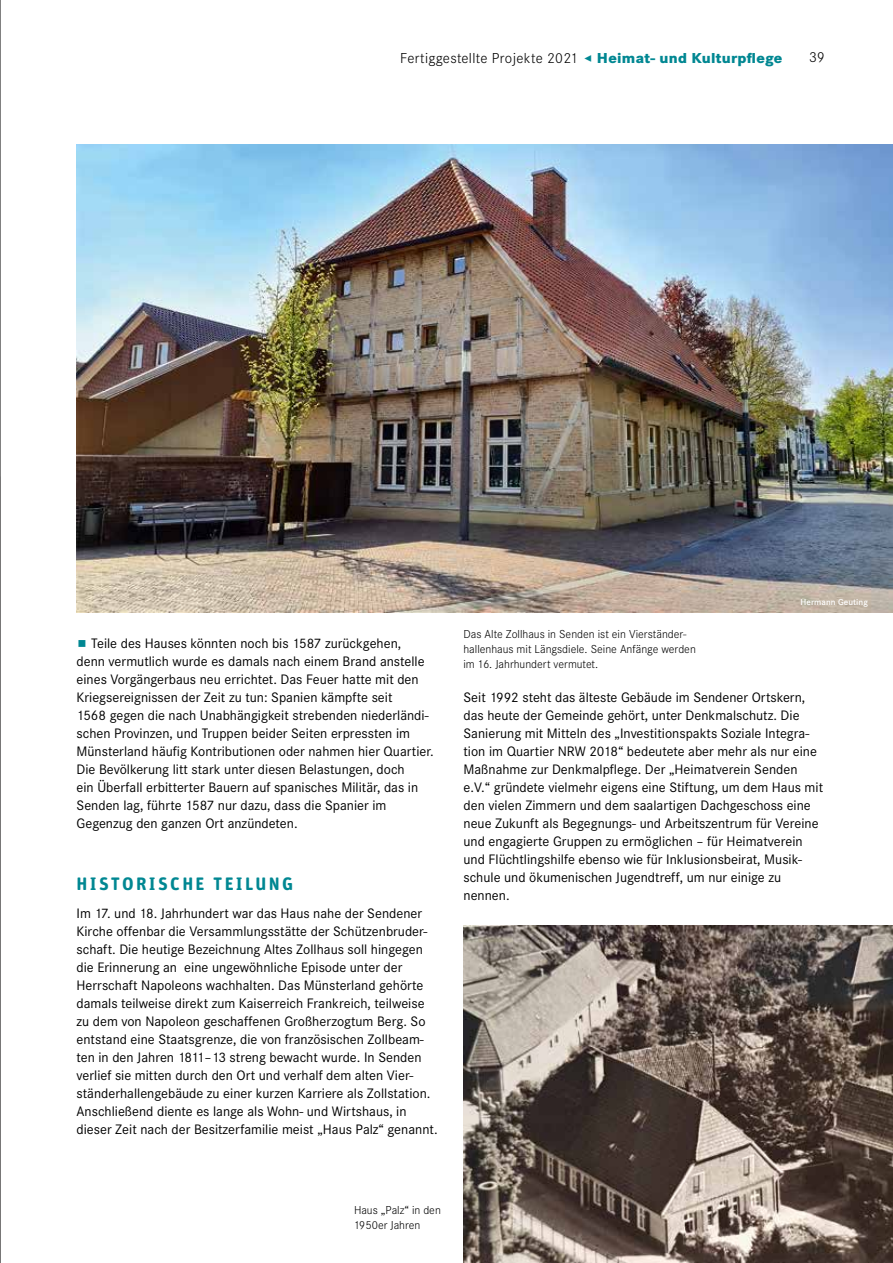
<style>
.page{position:relative;width:893px;height:1263px;background:#fff}
.page>*{position:absolute;margin:0;border:0;box-sizing:border-box;transform-origin:0 0}
.t1{font:700 18px "Unit Rounded Pro";letter-spacing:.13em;color:#008792}
.t2{font:300 15px "Corporate S";letter-spacing:.02em;color:#000}
.t3{font:14.25px/18px "Corporate S";color:#000}
.t4{font:300 12px/15px "Corporate S";color:#000}
.t5{font:600 9px "Corporate S";letter-spacing:.005em;color:#fff}
.s1{font-weight:800;color:#008792}
</style>
<div class="page">
<img style="left:77px;top:144px;width:816px;height:468px">
<img style="left:463px;top:925px;width:430px;height:338px">
<hr style="left:0;top:0;width:1px;height:1263px;background:#000">
<p class="t2" style="left:400px;top:49px;width:384px">Fertiggestellte Projekte 2021 <span class="s1">Heimat- und Kulturpflege</span></p>
<p class="t2" style="left:809px;top:49px;width:17px">39</p>
<p class="t5" style="left:800px;top:597px;width:69px">Hermann Geuting</p>
<p class="t3" style="left:77px;top:634px;width:359px;text-indent:15px">Teile des Hauses könnten noch bis 1587 zurückgehen,<br>denn vermutlich wurde es damals nach einem Brand anstelle eines Vorgängerbaus neu errichtet. Das Feuer hatte mit den Kriegsereignissen der Zeit zu tun: Spanien kämpfte seit<br>1568 gegen die nach Unabhängigkeit strebenden niederländi&shy;schen Provinzen, und Truppen beider Seiten erpressten im Münsterland häufig Kontributionen oder nahmen hier Quartier.<br>Die Bevölkerung litt stark unter diesen Belastungen, doch<br>ein Überfall erbitterter Bauern auf spanisches Militär, das in Senden lag, führte 1587 nur dazu, dass die Spanier im Gegenzug den ganzen Ort anzündeten.</p>
<p class="t1" style="left:77px;top:870px;width:218px">HISTORISCHE TEILUNG</p>
<p class="t3" style="left:77px;top:904px;width:363px">Im 17. und 18. Jahrhundert war das Haus nahe der Sendener Kirche offenbar die Versammlungsstätte der Schützenbruder&shy;schaft. Die heutige Bezeichnung Altes Zollhaus soll hingegen die Erinnerung an eine ungewöhnliche Episode unter der Herrschaft Napoleons wachhalten. Das Münsterland gehörte damals teilweise direkt zum Kaiserreich Frankreich, teilweise zu dem von Napoleon geschaffenen Großherzogtum Berg. So entstand eine Staatsgrenze, die von französischen Zollbeam&shy;ten in den Jahren 1811–13 streng bewacht wurde. In Senden verlief sie mitten durch den Ort und verhalf dem alten Vier&shy;ständerhallengebäude zu einer kurzen Karriere als Zollstation.<br>Anschließend diente es lange als Wohn- und Wirtshaus, in dieser Zeit nach der Besitzerfamilie meist „Haus Palz“ genannt.</p>
<p class="t4" style="left:463px;top:626px;width:234px">Das Alte Zollhaus in Senden ist ein Vierständer&shy;hallenhaus mit Längsdiele. Seine Anfänge werden im 16. Jahrhundert vermutet.</p>
<p class="t3" style="left:463px;top:688px;width:361px">Seit 1992 steht das älteste Gebäude im Sendener Ortskern, das heute der Gemeinde gehört, unter Denkmalschutz. Die Sanierung mit Mitteln des „Investitionspakts Soziale Integra&shy;tion im Quartier NRW 2018“ bedeutete aber mehr als nur eine Maßnahme zur Denkmalpflege. Der „Heimatverein Senden e.V.“ gründete vielmehr eigens eine Stiftung, um dem Haus mit den vielen Zimmern und dem saalartigen Dachgeschoss eine neue Zukunft als Begegnungs- und Arbeitszentrum für Vereine und engagierte Gruppen zu ermöglichen – für Heimatverein und Flüchtlingshilfe ebenso wie für Inklusionsbeirat, Musik&shy;schule und ökumenischen Jugendtreff, um nur einige zu nennen.</p>
<p class="t4" style="left:354px;top:1203px;width:88px">Haus „Palz“ in den<br>1950er Jahren</p>
</div>
